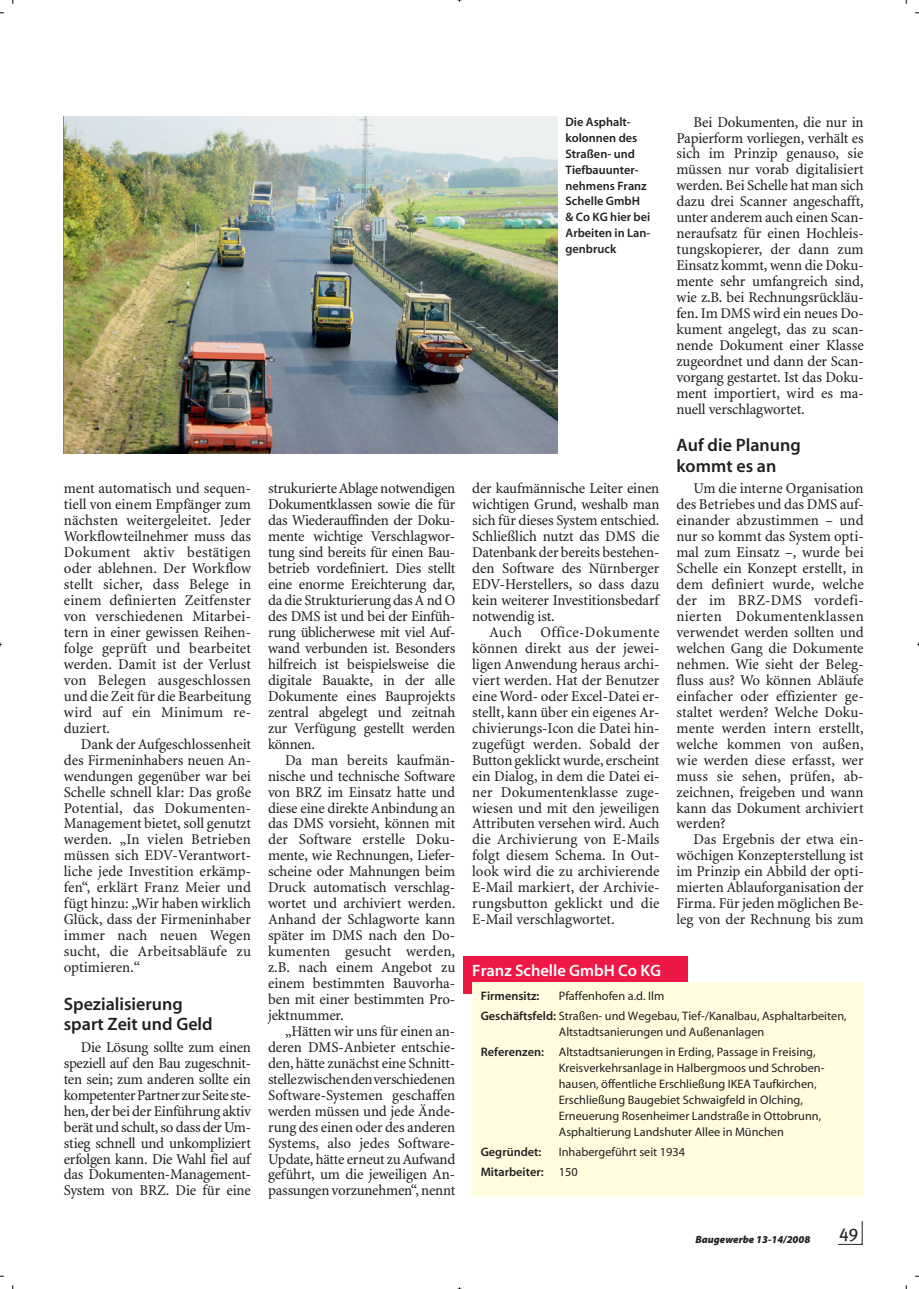
<style>
.page{position:relative;width:919px;height:1289px;background:#fff}
.page>*{position:absolute;margin:0;border:0;box-sizing:border-box;transform-origin:0 0}
.t1{font:600 18px/20.5px "Myriad T1";color:#231f20}
.t2{font:18px "Meta Plus";color:#231f20}
.t3{font:600 16.5px "Myriad T1";color:#fff}
.t4{font:15px/15.9px "RM Minion Mager";letter-spacing:-.005em;color:#231f20;text-align:justify}
.t5{font:12.3px/15.9px "Myriad T1";color:#231f20}
.t6{font:600 12.3px/15.9px "Myriad T1";color:#231f20}
.t7{font:italic 900 10.5px "Myriad T1";color:#231f20}
.s1{font-weight:600}
</style>
<div class="page">
<svg style="left:838px;top:1221px;width:24px;height:23px"></svg>
<div style="left:463px;top:956px;width:225px;height:38px;background:#ed1845"></div>
<div style="left:472px;top:981px;width:391px;height:214px;background:#fffce0"></div>
<img style="left:64px;top:116px;width:493px;height:337px">
<p class="t4" style="left:64px;top:482px;width:189px">ment automatisch und sequen&shy;tiell von einem Empfänger zum nächsten weitergeleitet. Jeder Workflowteilnehmer muss das Dokument aktiv bestätigen oder ablehnen. Der Workflow stellt sicher, dass Belege in einem definierten Zeitfenster von verschiedenen Mitarbei&shy;tern in einer gewissen Reihen&shy;folge geprüft und bearbeitet werden. Damit ist der Verlust von Belegen ausgeschlossen und die Zeit für die Bearbeitung wird auf ein Minimum re&shy;duziert.</p>
<p class="t4" style="left:64px;top:737px;width:189px;text-indent:17px">Dank der Aufgeschlossenheit des Firmeninhabers neuen An&shy;wendungen gegenüber war bei Schelle schnell klar: Das große Potential, das Dokumenten-Management bietet, soll genutzt werden. „In vielen Betrieben müssen sich EDV-Verantwort&shy;liche jede Investition erkämp&shy;fen“, erklärt Franz Meier und fügt hinzu: „Wir haben wirklich Glück, dass der Firmeninhaber immer nach neuen Wegen sucht, die Arbeitsabläufe zu optimieren.“</p>
<p class="t1" style="left:64px;top:994px;width:150px">Spezialisierung spart Zeit und Geld</p>
<p class="t4" style="left:64px;top:1040px;width:189px;text-indent:17px">Die Lösung sollte zum einen speziell auf den Bau zugeschnit&shy;ten sein; zum anderen sollte ein kompetenter Partner zur Seite ste&shy;hen, der bei der Einführung aktiv berät und schult, so dass der Um&shy;stieg schnell und unkompliziert erfolgen kann. Die Wahl fiel auf das Dokumenten-Management-System von BRZ. Die für eine</p>
<p class="t4" style="left:268px;top:482px;width:189px">strukurierte Ablage notwendigen Dokumentklassen sowie die für das Wiederauffinden der Doku&shy;mente wichtige Verschlagwor&shy;tung sind bereits für einen Bau&shy;betrieb vordefiniert. Dies stellt eine enorme Ereichterung dar, da die Strukturierung das A nd O des DMS ist und bei der Einfüh&shy;rung üblicherwese mit viel Auf&shy;wand verbunden ist. Besonders hilfreich ist beispielsweise die digitale Bauakte, in der alle Dokumente eines Bauprojekts zentral abgelegt und zeitnah zur Verfügung gestellt werden können.</p>
<p class="t4" style="left:268px;top:753px;width:189px;text-indent:17px">Da man bereits kaufmän&shy;nische und technische Software von BRZ im Einsatz hatte und diese eine direkte Anbindung an das DMS vorsieht, können mit der Software erstelle Doku&shy;mente, wie Rechnungen, Liefer&shy;scheine oder Mahnungen beim Druck automatisch verschlag&shy;wortet und archiviert werden.<br>Anhand der Schlagworte kann später im DMS nach den Do&shy;kumenten gesucht werden, z.B. nach einem Angebot zu einem bestimmten Bauvorha&shy;ben mit einer bestimmten Pro&shy;jektnummer.</p>
<p class="t4" style="left:268px;top:1024px;width:189px;text-indent:17px">„Hätten wir uns für einen an&shy;deren DMS-Anbieter entschie&shy;den, hätte zunächst eine Schnitt&shy;stelle zwischen den verschiedenen Software-Systemen geschaffen werden müssen und jede Ände&shy;rung des einen oder des anderen Systems, also jedes Software-Update, hätte erneut zu Aufwand geführt, um die jeweiligen An&shy;passungen vorzunehmen“, nennt</p>
<p class="t6" style="left:565px;top:115px;width:86px">Die Asphalt&shy;kolonnen des<br>Straßen- und<br>Tiefbauunter&shy;nehmens Franz<br>Schelle GmbH &amp; Co KG hier bei<br>Arbeiten in Lan&shy;genbruck</p>
<p class="t4" style="left:472px;top:482px;width:189px">der kaufmännische Leiter einen wichtigen Grund, weshalb man sich für dieses System entschied.<br>Schließlich nutzt das DMS die Datenbank der bereits bestehen&shy;den Software des Nürnberger EDV-Herstellers, so dass dazu kein weiterer Investitionsbedarf notwendig ist.</p>
<p class="t4" style="left:472px;top:625px;width:189px;text-indent:17px">Auch Office-Dokumente können direkt aus der jewei&shy;ligen Anwendung heraus archi&shy;viert werden. Hat der Benutzer eine Word- oder Excel-Datei er&shy;stellt, kann über ein eigenes Ar&shy;chivierungs-Icon die Datei hin&shy;zugefügt werden. Sobald der Button geklickt wurde, erscheint ein Dialog, in dem die Datei ei&shy;ner Dokumentenklasse zuge&shy;wiesen und mit den jeweiligen Attributen versehen wird. Auch die Archivierung von E-Mails folgt diesem Schema. In Out&shy;look wird die zu archivierende E-Mail markiert, der Archivie&shy;rungsbutton geklickt und die E-Mail verschlagwortet.</p>
<p class="t3" style="left:472px;top:963px;width:190px">Franz Schelle GmbH Co KG</p>
<p class="t4" style="left:676px;top:115px;width:189px;text-indent:17px">Bei Dokumenten, die nur in Papierform vorliegen, verhält es sich im Prinzip genauso, sie müssen nur vorab digitalisiert werden. Bei Schelle hat man sich dazu drei Scanner angeschafft, unter anderem auch einen Scan&shy;neraufsatz für einen Hochleis&shy;tungskopierer, der dann zum Einsatz kommt, wenn die Doku&shy;mente sehr umfangreich sind, wie z.B. bei Rechnungsrückläu&shy;fen. Im DMS wird ein neues Do&shy;kument angelegt, das zu scan&shy;nende Dokument einer Klasse zugeordnet und dann der Scan&shy;vorgang gestartet. Ist das Doku&shy;ment importiert, wird es ma&shy;nuell verschlagwortet.</p>
<p class="t1" style="left:676px;top:436px;width:126px">Auf die Planung kommt es an</p>
<p class="t4" style="left:676px;top:482px;width:189px;text-indent:17px">Um die interne Organisation des Betriebes und das DMS auf&shy;einander abzustimmen – und nur so kommt das System opti&shy;mal zum Einsatz –, wurde bei Schelle ein Konzept erstellt, in dem definiert wurde, welche der im BRZ-DMS vordefi&shy;nierten Dokumentenklassen verwendet werden sollten und welchen Gang die Dokumente nehmen. Wie sieht der Beleg&shy;fluss aus? Wo können Abläufe einfacher oder effizienter ge&shy;staltet werden? Welche Doku&shy;mente werden intern erstellt, welche kommen von außen, wie werden diese erfasst, wer muss sie sehen, prüfen, ab&shy;zeichnen, freigeben und wann kann das Dokument archiviert werden?</p>
<p class="t4" style="left:676px;top:832px;width:189px;text-indent:17px">Das Ergebnis der etwa ein&shy;wöchigen Konzepterstellung ist im Prinzip ein Abbild der opti&shy;mierten Ablauforganisation der Firma. Für jeden möglichen Be&shy;leg von der Rechnung bis zum</p>
<p class="t5" style="left:480px;top:986px;width:367px;line-height:20.2px;text-indent:78px">Pfaffenhofen a.d. Ilm<br><span class="s1">Geschäftsfeld:</span> Straßen- und Wegebau, Tief-/Kanalbau, Asphaltarbeiten,</p>
<p class="t5" style="left:480px;top:1022px;width:336px;line-height:20.2px;text-indent:78px">Altstadtsanierungen und Außenanlagen<br><span class="s1">Referenzen:</span> Altstadtsanierungen in Erding, Passage in Freising,</p>
<p class="t5" style="left:558px;top:1060px;width:267px">Kreisverkehrsanlage in Halbergmoos und Schroben&shy;hausen, öffentliche Erschließung IKEA Taufkirchen, Erschließung Baugebiet Schwaigfeld in Olching, Erneuerung Rosenheimer Landstraße in Ottobrunn, Asphaltierung Landshuter Allee in München</p>
<p class="t6" style="left:480px;top:1144px;width:62px">Gegründet:</p>
<p class="t6" style="left:480px;top:988px;width:60px">Firmensitz:</p>
<p class="t5" style="left:480px;top:1142px;width:206px;line-height:20.2px;text-indent:78px">Inhabergeführt seit 1934<br><span class="s1">Mitarbeiter:</span> 150</p>
<p class="t7" style="left:695px;top:1234px;width:116px">Baugewerbe 13-14/2008</p>
<p class="t2" style="left:839px;top:1224px;width:21px">49</p>
</div>
